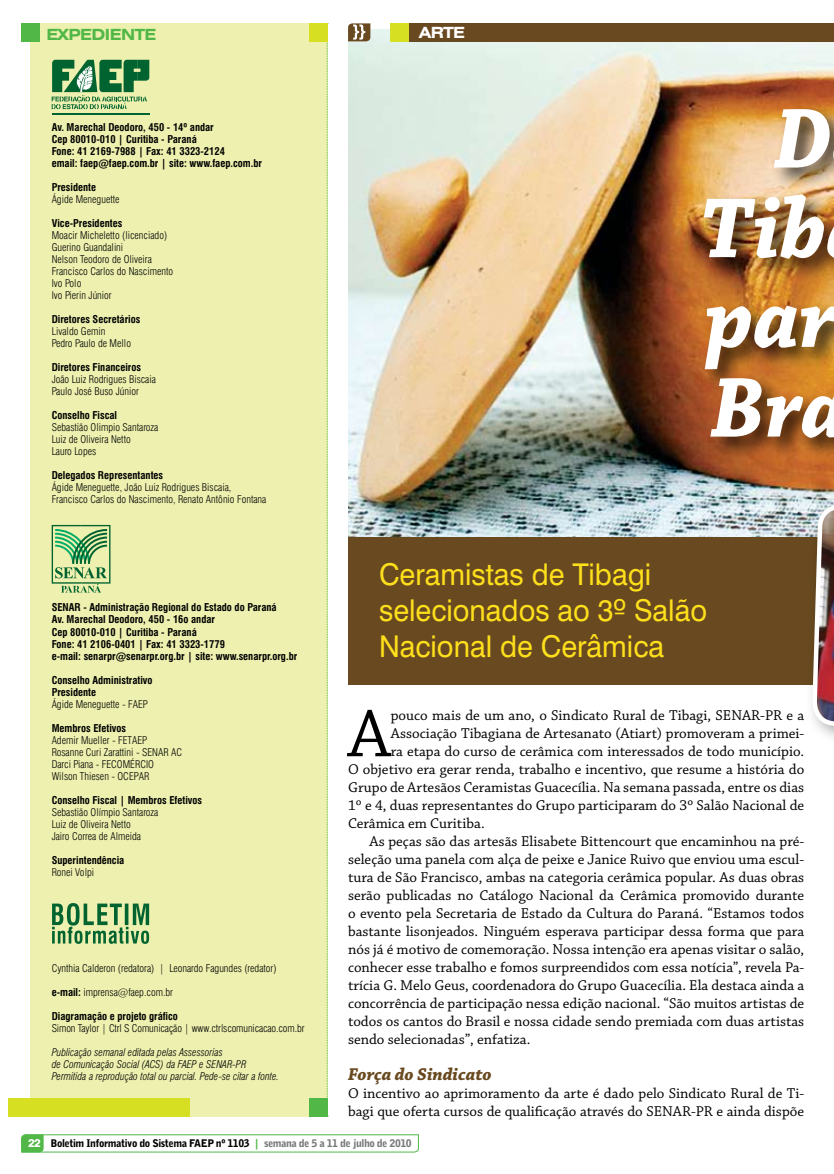
<style>
.page{position:relative;width:834px;height:1174px;background:#fff}
.page>*{position:absolute;margin:0;border:0;box-sizing:border-box;transform-origin:0 0}
.t1{font:italic 700 89.7px/89.7px "Chaparral Pro";color:#fff;scale:.96 1}
.t2{font:70.35px "Chaparral Pro";color:#000}
.t3{font:30px/36px "Swiss 721 BT";color:#fedf1c;scale:.96 1}
.t4{font:italic 700 18px "Chaparral Pro";color:#694a20}
.t5{font:700 expanded 15.45px "Swiss 721 BT";letter-spacing:-.03em;color:#51b848}
.t6{font:700 expanded 15.45px "Swiss 721 BT";color:#fff}
.t7{font:15px/18px "Chaparral Pro";color:#000}
.t8{font:300 condensed 10.5px/12px "Swiss 721 BT";color:#000}
.t9{font:700 condensed 10.5px/12px "Swiss 721 BT";color:#000}
.t10{font:italic 300 condensed 10.5px/12px "Swiss 721 BT";color:#000}
.t11{font:900 10.5px "Bell Gothic BT";letter-spacing:-.04em;color:#000}
.s1{font-weight:700}
.s2{font-family:"Swiss 721 BT";font-weight:800;font-size:11.25px;color:#fff}
.s3{font-family:"Bell Centennial BT Bold Listing";font-weight:400;color:#51b848}
.s4{color:#77787b}
</style>
<div class="page">
<svg style="left:21px;top:1134px;width:398px;height:18px"></svg>
<div style="left:348px;top:396px;width:485px;height:288px;background:#694a20"></div>
<img style="left:348px;top:30px;width:485px;height:506px">
<div style="left:30px;top:23px;width:297px;height:1093px;background:#edf0ae"></div>
<svg style="left:327px;top:23px;width:1px;height:1093px"></svg>
<div style="left:309px;top:23px;width:18px;height:18px;background:#d7df23"></div>
<div style="left:22px;top:23px;width:18px;height:18px;background:#51b848"></div>
<div style="left:8px;top:1098px;width:182px;height:18px;background:#d7df23"></div>
<div style="left:309px;top:1098px;width:18px;height:18px;background:#51b848"></div>
<hr style="left:52px;top:113px;width:97px;height:1px;background:#006330">
<svg style="left:52px;top:60px;width:97px;height:49px"></svg>
<svg style="left:52px;top:525px;width:58px;height:68px"></svg>
<svg style="left:52px;top:903px;width:97px;height:41px"></svg>
<div style="left:698px;top:103px;width:135px;height:419px;background:#000;opacity:.75"></div>
<div style="left:390px;top:23px;width:443px;height:18px;background:#694a20"></div>
<div style="left:390px;top:23px;width:18px;height:18px;background:#d7df23"></div>
<svg style="left:348px;top:23px;width:22px;height:18px"></svg>
<div style="left:803px;top:496px;width:30px;height:267px;background:#000;opacity:.35"></div>
<img style="left:810px;top:502px;width:23px;height:234px">
<p class="t5" style="left:46px;top:25px;width:110px">EXPEDIENTE</p>
<p class="t9" style="left:52px;top:121px;width:212px">Av. Marechal Deodoro, 450 - 14º andar<br>Cep 80010-010 | Curitiba - Paraná<br>Fone: 41 2169-7988 | Fax: 41 3323-2124<br>email: faep@faep.com.br | site: www.faep.com.br</p>
<p class="t9" style="left:52px;top:181px;width:46px">Presidente</p>
<p class="t8" style="left:52px;top:193px;width:69px">Ágide Meneguette</p>
<p class="t9" style="left:52px;top:217px;width:72px">Vice-Presidentes</p>
<p class="t8" style="left:52px;top:229px;width:123px">Moacir Micheletto (licenciado)<br>Guerino Guandalini<br>Nelson Teodoro de Oliveira<br>Francisco Carlos do Nascimento<br>Ivo Polo<br>Ivo Pierin Júnior</p>
<p class="t9" style="left:52px;top:313px;width:90px">Diretores Secretários</p>
<p class="t8" style="left:52px;top:325px;width:81px">Livaldo Gemin<br>Pedro Paulo de Mello</p>
<p class="t9" style="left:52px;top:361px;width:91px">Diretores Financeiros</p>
<p class="t8" style="left:52px;top:373px;width:106px">João Luiz Rodrigues Biscaia<br>Paulo José Buso Júnior</p>
<p class="t9" style="left:52px;top:409px;width:67px">Conselho Fiscal</p>
<p class="t8" style="left:52px;top:421px;width:108px">Sebastião Olimpio Santaroza<br>Luiz de Oliveira Netto<br>Lauro Lopes</p>
<p class="t9" style="left:52px;top:469px;width:113px">Delegados Representantes</p>
<p class="t8" style="left:52px;top:481px;width:216px">Ágide Meneguette, João Luiz Rodrigues Biscaia,<br>Francisco Carlos do Nascimento, Renato Antônio Fontana</p>
<p class="t9" style="left:52px;top:601px;width:247px">SENAR - Administração Regional do Estado do Paraná<br>Av. Marechal Deodoro, 450 - 16o andar<br>Cep 80010-010 | Curitiba - Paraná<br>Fone: 41 2106-0401 | Fax: 41 3323-1779<br>e-mail: senarpr@senarpr.org.br | site: www.senarpr.org.br</p>
<p class="t9" style="left:52px;top:673px;width:102px">Conselho Administrativo<br>Presidente</p>
<p class="t8" style="left:52px;top:697px;width:98px">Ágide Meneguette - FAEP</p>
<p class="t9" style="left:52px;top:721px;width:76px">Membros Efetivos</p>
<p class="t8" style="left:52px;top:733px;width:132px">Ademir Mueller - FETAEP<br>Rosanne Curi Zarattini - SENAR AC<br>Darci Piana - FECOMÉRCIO<br>Wilson Thiesen - OCEPAR</p>
<p class="t9" style="left:52px;top:793px;width:152px">Conselho Fiscal | Membros Efetivos</p>
<p class="t8" style="left:52px;top:805px;width:108px">Sebastião Olímpio Santaroza<br>Luiz de Oliveira Netto<br>Jairo Correa de Almeida</p>
<p class="t9" style="left:52px;top:853px;width:74px">Superintendência</p>
<p class="t8" style="left:52px;top:865px;width:44px">Ronei Volpi</p>
<p class="t8" style="left:52px;top:961px;width:226px">Cynthia Calderon (redatora) | Leonardo Fagundes (redator)</p>
<p class="t8" style="left:52px;top:985px;width:123px"><span class="s1">e-mail:</span> imprensa@faep.com.br</p>
<p class="t9" style="left:52px;top:1009px;width:128px">Diagramação e projeto gráfico</p>
<p class="t8" style="left:52px;top:1021px;width:254px">Simon Taylor | Ctrl S Comunicação | www.ctrlscomunicacao.com.br</p>
<p class="t10" style="left:52px;top:1045px;width:229px">Publicação semanal editada pelas Assessorias<br>de Comunicação Social (ACS) da FAEP e SENAR-PR<br>Permitida a reprodução total ou parcial. Pede-se citar a fonte.</p>
<p class="t6" style="left:419px;top:23px;width:45px">ARTE</p>
<h1 class="t1" style="left:701px;top:99px;width:153px;text-indent:73px">D<br>Tib par<br>Bra</h1>
<h3 class="t3" style="left:379px;top:556px;width:343px">Ceramistas de Tibagi selecionados ao 3º Salão<br>Nacional de Cerâmica</h3>
<h2 class="t2" style="left:348px;top:695px;width:44px">A</h2>
<p class="t7" style="left:390px;top:707px;width:415px">pouco mais de um ano, o Sindicato Rural de Tibagi, SENAR-PR e a</p>
<p class="t7" style="left:390px;top:725px;width:415px">Associação Tibagiana de Artesanato (Atiart) promoveram a primei-</p>
<p class="t7" style="left:390px;top:743px;width:415px">ra etapa do curso de cerâmica com interessados de todo município.</p>
<p class="t7" style="left:348px;top:761px;width:457px">O objetivo era gerar renda, trabalho e incentivo, que resume a história do</p>
<p class="t7" style="left:348px;top:779px;width:457px">Grupo de Artesãos Ceramistas Guacecília. Na semana passada, entre os dias</p>
<p class="t7" style="left:348px;top:797px;width:457px">1º e 4, duas representantes do Grupo participaram do 3º Salão Nacional de</p>
<p class="t7" style="left:348px;top:815px;width:138px">Cerâmica em Curitiba.</p>
<p class="t7" style="left:369px;top:833px;width:436px">As peças são das artesãs Elisabete Bittencourt que encaminhou na pré-</p>
<p class="t7" style="left:348px;top:851px;width:457px">seleção uma panela com alça de peixe e Janice Ruivo que enviou uma escul-</p>
<p class="t7" style="left:348px;top:869px;width:457px">tura de São Francisco, ambas na categoria cerâmica popular. As duas obras</p>
<p class="t7" style="left:348px;top:887px;width:457px">serão publicadas no Catálogo Nacional da Cerâmica promovido durante</p>
<p class="t7" style="left:348px;top:905px;width:457px">o evento pela Secretaria de Estado da Cultura do Paraná. “Estamos todos</p>
<p class="t7" style="left:348px;top:923px;width:457px">bastante lisonjeados. Ninguém esperava participar dessa forma que para</p>
<p class="t7" style="left:348px;top:941px;width:457px">nós já é motivo de comemoração. Nossa intenção era apenas visitar o salão,</p>
<p class="t7" style="left:348px;top:959px;width:457px">conhecer esse trabalho e fomos surpreendidos com essa notícia”, revela Pa-</p>
<p class="t7" style="left:348px;top:977px;width:457px">trícia G. Melo Geus, coordenadora do Grupo Guacecília. Ela destaca ainda a</p>
<p class="t7" style="left:348px;top:995px;width:457px">concorrência de participação nessa edição nacional. “São muitos artistas de</p>
<p class="t7" style="left:348px;top:1013px;width:457px">todos os cantos do Brasil e nossa cidade sendo premiada com duas artistas</p>
<p class="t7" style="left:348px;top:1031px;width:184px">sendo selecionadas”, enfatiza.</p>
<p class="t4" style="left:348px;top:1064px;width:145px">Força do Sindicato</p>
<p class="t7" style="left:348px;top:1085px;width:457px">O incentivo ao aprimoramento da arte é dado pelo Sindicato Rural de Ti&shy;bagi que oferta cursos de qualificação através do SENAR-PR e ainda dispõe</p>
<p class="t11" style="left:28px;top:1137px;width:385px"><span class="s2">22</span> Boletim Informativo do Sistema FAEP nº 1103 <span class="s3">|</span> <span class="s4">semana de 5 a 11 de julho de 2010</span></p>
</div>
